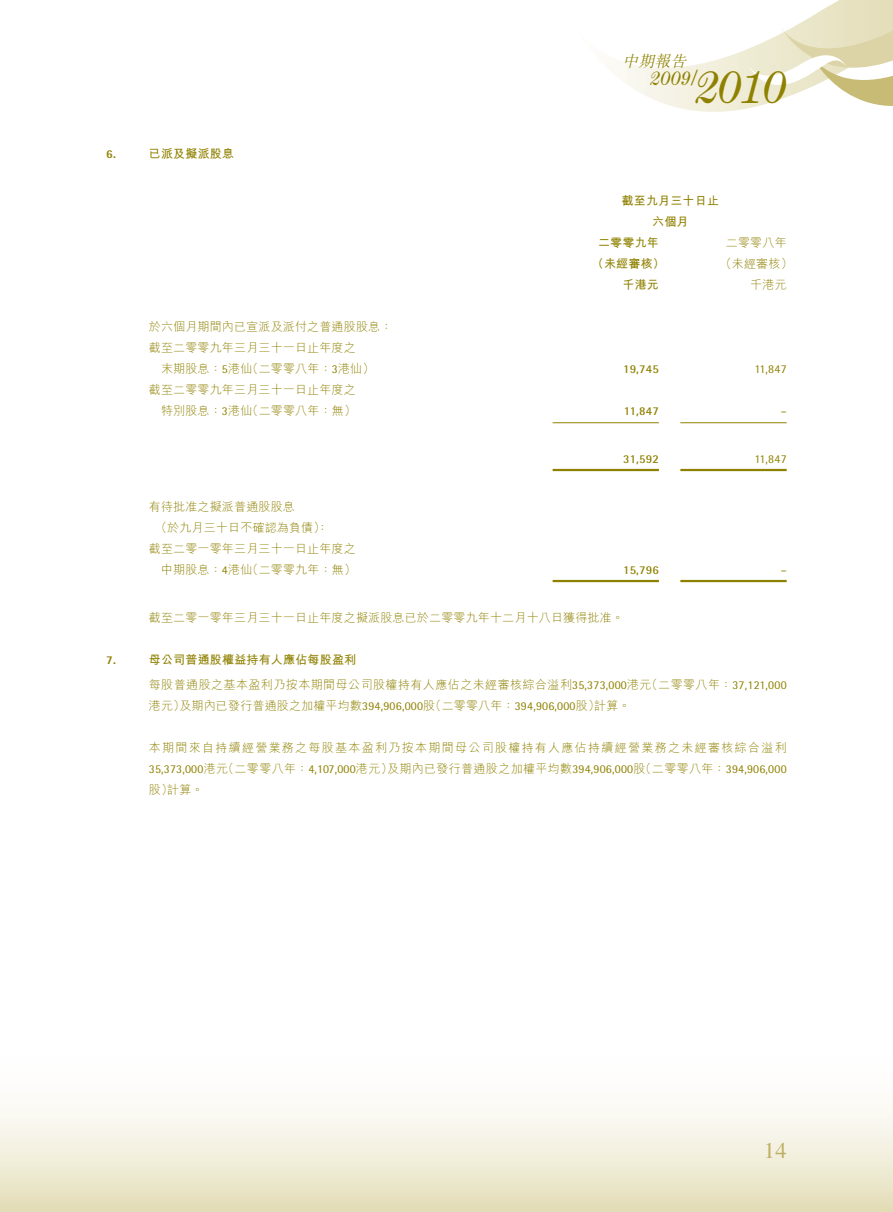
<style>
.page{position:relative;width:893px;height:1212px;background:#fff}
.page>*{position:absolute;margin:0;border:0;box-sizing:border-box;transform-origin:0 0}
.t1{font:italic 48.6px "Century Expanded LT Std";color:#8f8100}
.t2{font:22.5px "Times LT Std";color:#bdaf61}
.t3{font:italic 20.7px "Century Expanded LT Std";color:#8f8100}
.t4{font:italic 300 15.75px "M Sung HK";color:#8f8100}
.t5{font:300 12px/21px "M Hei HK";letter-spacing:.015em;color:#8f8100}
.t6{font:300 12px/21px "M Hei HK";letter-spacing:.11em;color:#8f8100;text-align:right}
.t7{font:700 12px/21px "M Hei HK";letter-spacing:.02em;color:#8f8100;text-align:center}
.t8{font:300 12px/21px "M Hei HK";letter-spacing:.04em;color:#8f8100}
.t9{font:12px "Rotis Semi Sans";letter-spacing:.015em;color:#8f8100}
.t10{font:700 12px "Rotis Semi Sans";letter-spacing:.015em;color:#8f8100}
.t11{font:800 12px "Rotis Semi Sans";color:#8f8100}
.s1{font-family:"Rotis Semi Sans";font-weight:400}
.s2{font-family:"M Hei HK";font-weight:300}
</style>
<div class="page">
<svg style="left:617px;top:48px;width:132px;height:64px"></svg>
<svg style="left:749px;top:0;width:144px;height:108px"></svg>
<div style="left:0;top:1033px;width:893px;height:179px;background:linear-gradient(to bottom,#fff,#e7e2c2)"></div>
<svg style="left:0;top:1033px;width:1px;height:179px"></svg>
<hr style="left:553px;top:422px;width:106px;height:1px;background:#8f8100">
<hr style="left:680px;top:422px;width:107px;height:1px;background:#8f8100">
<hr style="left:553px;top:469px;width:106px;height:2px;background:#8f8100">
<hr style="left:680px;top:469px;width:107px;height:2px;background:#8f8100">
<hr style="left:553px;top:580px;width:106px;height:2px;background:#8f8100">
<hr style="left:680px;top:580px;width:107px;height:2px;background:#8f8100">
<p class="t11" style="left:106px;top:147px;width:11px">6.</p>
<p class="t11" style="left:106px;top:652px;width:11px">7.</p>
<p class="t7" style="left:149px;top:143px;width:87px">已派及擬派股息</p>
<p class="t5" style="left:149px;top:315px;width:245px">於六個月期間內已宣派及派付之普通股股息：截至二零零九年三月三十一日止年度之</p>
<p class="t5" style="left:247px;top:357px;width:129px">（二零零八年：<span class="s1">3</span>港仙(</p>
<p class="t5" style="left:149px;top:357px;width:208px;text-indent:12px">末期股息：<span class="s1">5</span>港仙<br>截至二零零九年三月三十一日止年度之</p>
<p class="t5" style="left:247px;top:399px;width:111px">（二零零八年：無(</p>
<p class="t5" style="left:161px;top:399px;width:93px">特別股息：<span class="s1">3</span>港仙</p>
<p class="t5" style="left:149px;top:495px;width:148px">有待批准之擬派普通股股息</p>
<p class="t5" style="left:155px;top:516px;width:175px">（於九月三十日不確認為負債：(</p>
<p class="t5" style="left:149px;top:537px;width:208px">截至二零一零年三月三十一日止年度之</p>
<h3 class="t4" style="left:622px;top:50px;width:70px">中期報告</h3>
<h3 class="t3" style="left:650px;top:65px;width:48px">2009/</h3>
<h1 class="t1" style="left:695px;top:57px;width:94px">2010</h1>
<p class="t7" style="left:622px;top:189px;width:99px">截至九月三十日止六個月</p>
<p class="t7" style="left:598px;top:231px;width:62px">二零零九年</p>
<p class="t5" style="left:726px;top:231px;width:62px">二零零八年</p>
<p class="t7" style="left:592px;top:252px;width:75px">（未經審核）</p>
<p class="t5" style="left:720px;top:252px;width:74px">（未經審核(</p>
<p class="t7" style="left:622px;top:273px;width:38px">千港元</p>
<p class="t5" style="left:750px;top:273px;width:38px">千港元</p>
<p class="t10" style="left:623px;top:361px;width:37px">19,745</p>
<p class="t9" style="left:755px;top:362px;width:34px">11,847</p>
<p class="t10" style="left:624px;top:403px;width:36px">11,847</p>
<p class="t9" style="left:781px;top:404px;width:8px">–</p>
<p class="t10" style="left:623px;top:451px;width:37px">31,592</p>
<p class="t9" style="left:755px;top:452px;width:34px">11,847</p>
<p class="t5" style="left:247px;top:558px;width:111px">（二零零九年：無(</p>
<p class="t5" style="left:161px;top:558px;width:93px">中期股息：<span class="s1">4</span>港仙</p>
<p class="t5" style="left:149px;top:606px;width:477px">截至二零一零年三月三十一日止年度之擬派股息已於二零零九年十二月十八日獲得批准。</p>
<p class="t7" style="left:149px;top:648px;width:209px">母公司普通股權益持有人應佔每股盈利</p>
<p class="t10" style="left:623px;top:562px;width:37px">15,796</p>
<p class="t9" style="left:781px;top:563px;width:8px">–</p>
<p class="t9" style="left:646px;top:678px;width:142px"><span class="s2">（二零零八年：</span>37,121,000</p>
<p class="t8" style="left:594px;top:674px;width:59px;text-indent:-445px">每股普通股之基本盈利乃按本期間母公司股權持有人應佔之未經審核綜合溢利<span class="s1">35,373,000</span>港元計算。</p>
<p class="t5" style="left:149px;top:695px;width:38px">港元）</p>
<p class="t6" style="left:149px;top:737px;width:639px">本期間來自持續經營業務之每股基本盈利乃按本期間母公司股權持有人應佔持續經營業務之未經審核綜合溢利及期內已發行普通股之加權平均數<span class="s1">394,906,000</span> （股二零零八年：<span class="s1">394,906,000</span></p>
<p class="t5" style="left:179px;top:695px;width:422px">及期內已發行普通股之加權平均數<span class="s1">394,906,000</span> （股二零零八年：<span class="s1">394,906,000</span>股）</p>
<p class="t5" style="left:222px;top:758px;width:172px">（二零零八年：<span class="s1">4,107,000</span>港元）</p>
<p class="t9" style="left:149px;top:762px;width:81px">35,373,000<span class="s2">港元</span></p>
<p class="t5" style="left:167px;top:779px;width:38px">計算。</p>
<p class="t5" style="left:149px;top:779px;width:26px">股）</p>
<h2 class="t2" style="left:764px;top:1138px;width:11px">14</h2>
</div>
